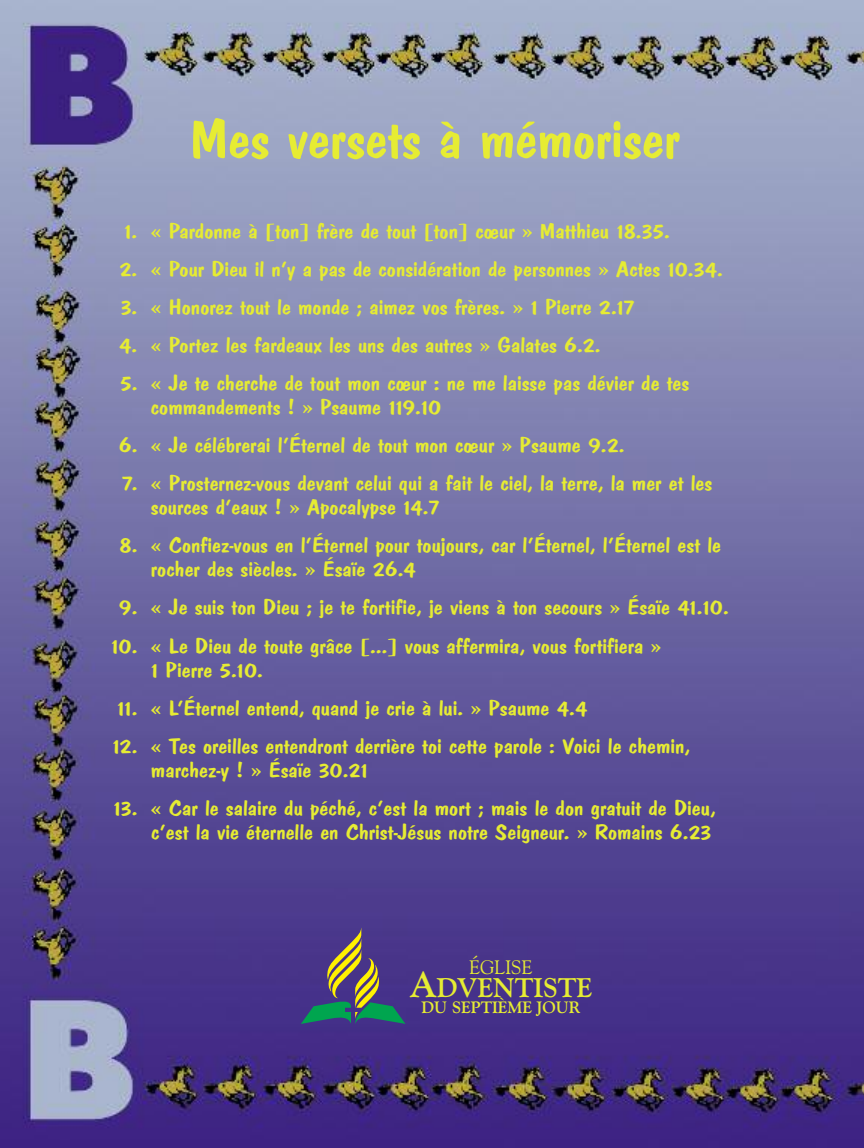
<style>
.page{position:relative;width:864px;height:1148px;background:#fff}
.page>*{position:absolute;margin:0;border:0;box-sizing:border-box;transform-origin:0 0}
.t1{font:54px "Dom Casual D";color:#e6ec33;scale:1.2 1}
.t2{font:700 27px "Goudy Old Style BT";color:#e6ec33}
.t3{font:21px/24px "Dom Casual D";color:#e6ec33;scale:1.25 1}
.t4{font:19.5px "Goudy Old Style BT";color:#e6ec33}
.t5{font:700 16.5px "Goudy Old Style BT";color:#e6ec33}
.s1{font-size:36px}
</style>
<div class="page">
<img style="left:0;top:0;width:864px;height:1148px">
<svg style="left:301px;top:927px;width:104px;height:96px;background:#545872"></svg>
<h1 class="t1" style="left:190px;top:107px;width:410px">Mes versets à mémoriser</h1>
<p class="t3" style="left:124px;top:219px;width:438px">1. « Pardonne à [ton] frère de tout [ton] cœur » Matthieu 18.35.</p>
<p class="t3" style="left:120px;top:257px;width:484px">2. « Pour Dieu il n’y a pas de considération de personnes » Actes 10.34.</p>
<p class="t3" style="left:121px;top:295px;width:413px">3. « Honorez tout le monde ; aimez vos frères. » 1 Pierre 2.17</p>
<p class="t3" style="left:119px;top:333px;width:387px">4. « Portez les fardeaux les uns des autres » Galates 6.2.</p>
<p class="t3" style="left:151px;top:371px;width:432px;text-indent:-31px">5. « Je te cherche de tout mon cœur : ne me laisse pas dévier de tes commandements ! » Psaume 119.10</p>
<p class="t3" style="left:119px;top:433px;width:406px">6. « Je célébrerai l’Éternel de tout mon cœur » Psaume 9.2.</p>
<p class="t3" style="left:151px;top:471px;width:451px;text-indent:-29px">7. « Prosternez-vous devant celui qui a fait le ciel, la terre, la mer et les sources d’eaux ! » Apocalypse 14.7</p>
<p class="t3" style="left:151px;top:533px;width:458px;text-indent:-32px">8. « Confiez-vous en l’Éternel pour toujours, car l’Éternel, l’Éternel est le rocher des siècles. » Ésaïe 26.4</p>
<p class="t3" style="left:119px;top:595px;width:489px">9. « Je suis ton Dieu ; je te fortifie, je viens à ton secours » Ésaïe 41.10.</p>
<p class="t3" style="left:151px;top:633px;width:410px;text-indent:-40px">10. « Le Dieu de toute grâce […] vous affermira, vous fortifiera »<br>1 Pierre 5.10.</p>
<p class="t3" style="left:117px;top:695px;width:378px">11. « L’Éternel entend, quand je crie à lui. » Psaume 4.4</p>
<p class="t3" style="left:151px;top:733px;width:433px;text-indent:-39px">12. « Tes oreilles entendront derrière toi cette parole : Voici le chemin, marchez-y ! » Ésaïe 30.21</p>
<p class="t3" style="left:114px;top:795px;width:483px;text-align:right">13. « Car le salaire du péché, c’est la mort ; mais le don gratuit de Dieu, c’est la vie éternelle en Christ-Jésus notre Seigneur. » Romains 6.23</p>
<p class="t4" style="left:469px;top:960px;width:65px">ÉGLISE</p>
<p class="t2" style="left:409px;top:977px;width:184px"><span class="s1">A</span>DVENTISTE</p>
<p class="t5" style="left:422px;top:1001px;width:160px">DU SEPTIÈME JOUR</p>
</div>
